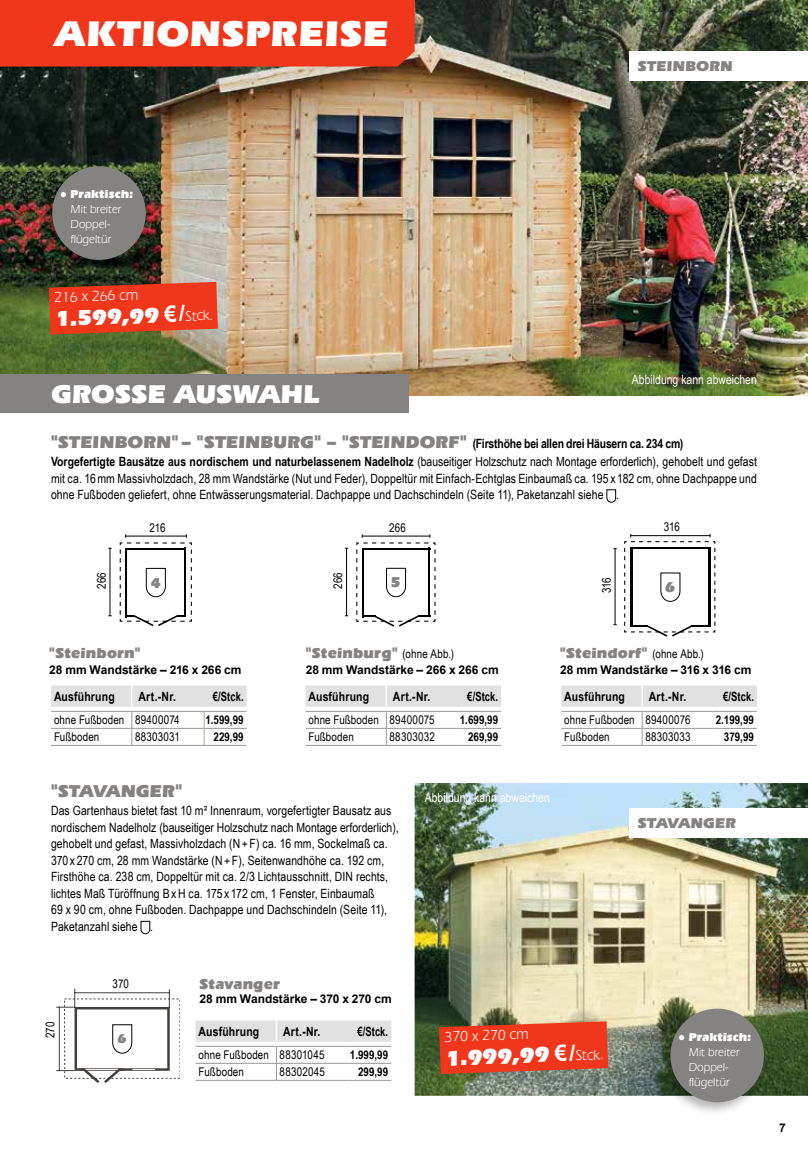
<style>
.page{position:relative;width:808px;height:1149px;background:#fff}
.page>*{position:absolute;margin:0;border:0;box-sizing:border-box;transform-origin:0 0}
.t1{font:900 37.5px "Eras IT Cby BT";letter-spacing:.03em;color:#fff}
.t2{font:900 27px "Eras IT Cby BT";letter-spacing:.015em;color:#fff}
.t3{font:900 22.5px "Eras IT Cby BT";color:#fff}
.t4{font:900 18px "Eras IT Cby BT";letter-spacing:.005em;color:#858382}
.t5{font:900 15px "Eras IT Cby BT";letter-spacing:.01em;color:#858382}
.t6{font:15px "Eras IT Cby BT";color:#fff}
.t7{font:900 13.5px "Eras IT Cby BT";color:#858382}
.t8{font:12.75px/16.5px "Arial Narrow";letter-spacing:.01em;color:#000}
.t9{font:700 12.75px/18.6px "Arial Narrow";letter-spacing:-.015em;color:#000}
.t10{font:700 12.75px "Arial Narrow";letter-spacing:.01em;color:#000}
.t11{font:12.75px "Arial Narrow";color:#fff}
.t12{font:700 12.75px "Arial Narrow";letter-spacing:.01em;color:#000;scale:.9 1}
.t13{font:12px "Arial Narrow";letter-spacing:.01em;color:#000}
.t14{font:700 12px "Arial";letter-spacing:-.005em;color:#000}
.t15{font:12px/15px "Eras IT Cby BT";color:#fff}
.t16{font:700 12px "Arial Narrow";color:#000}
.s1{font-family:"Arial"}
.s2{font-weight:900}
.s3{font-family:"Arial";font-weight:700}
.s4{font-weight:400;font-size:14.85px}
.s5{font-family:"Eras IT Cby BT";font-weight:900;font-size:18px;color:#858382}
.s6{font-weight:400}
.s7{font-family:"Arial Narrow";font-weight:400;font-size:12px;color:#000}
</style>
<div class="page">
<img style="left:0;top:0;width:808px;height:395px">
<img style="left:415px;top:783px;width:393px;height:312px">
<div style="left:39px;top:162px;width:112px;height:112px;background:#000;opacity:.3"></div>
<div style="left:52px;top:166px;width:94px;height:94px;background:#858382;border-radius:50%"></div>
<div style="left:657px;top:1004px;width:112px;height:112px;background:#000;opacity:.3"></div>
<div style="left:670px;top:1008px;width:94px;height:93px;background:#858382;border-radius:50%"></div>
<div style="left:629px;top:808px;width:179px;height:30px;background:#fff"></div>
<div style="left:629px;top:51px;width:179px;height:30px;background:#fff"></div>
<div style="left:0;top:374px;width:408px;height:38px;background:#858382"></div>
<svg style="left:606px;top:489px;width:10px;height:14px"></svg>
<svg style="left:49px;top:282px;width:169px;height:52px;background:#e03c20"></svg>
<svg style="left:439px;top:1020px;width:169px;height:53px;background:#e14124"></svg>
<svg style="left:140px;top:920px;width:11px;height:14px"></svg>
<hr style="left:51px;top:745px;width:81px;height:1px;background:#9a9897">
<hr style="left:132px;top:745px;width:72px;height:1px;background:#9a9897">
<hr style="left:204px;top:745px;width:43px;height:1px;background:#9a9897">
<svg style="left:51px;top:685px;width:196px;height:60px"></svg>
<hr style="left:131px;top:685px;width:2px;height:21px;background:#fff">
<hr style="left:561px;top:745px;width:81px;height:1px;background:#9a9897">
<hr style="left:642px;top:745px;width:70px;height:1px;background:#9a9897">
<svg style="left:561px;top:685px;width:196px;height:60px"></svg>
<hr style="left:712px;top:710px;width:45px;height:1px;background:#9a9897">
<hr style="left:712px;top:745px;width:45px;height:1px;background:#9a9897">
<hr style="left:641px;top:685px;width:2px;height:21px;background:#fff">
<hr style="left:305px;top:745px;width:81px;height:1px;background:#9a9897">
<hr style="left:386px;top:745px;width:73px;height:1px;background:#9a9897">
<hr style="left:459px;top:745px;width:42px;height:1px;background:#9a9897">
<svg style="left:305px;top:685px;width:196px;height:60px"></svg>
<hr style="left:196px;top:1079px;width:80px;height:1px;background:#9a9897">
<hr style="left:276px;top:1079px;width:73px;height:1px;background:#9a9897">
<hr style="left:349px;top:1079px;width:42px;height:1px;background:#9a9897">
<svg style="left:196px;top:1020px;width:195px;height:59px"></svg>
<hr style="left:346px;top:548px;width:1px;height:67px;background:#000">
<hr style="left:110px;top:548px;width:1px;height:67px;background:#000">
<hr style="left:615px;top:548px;width:1px;height:76px;background:#000">
<svg style="left:119px;top:534px;width:73px;height:92px"></svg>
<svg style="left:356px;top:534px;width:80px;height:92px"></svg>
<svg style="left:624px;top:534px;width:92px;height:102px"></svg>
<svg style="left:57px;top:988px;width:123px;height:94px"></svg>
<div style="left:0;top:0;width:415px;height:66px;background:#f0371b"></div>
<h1 class="t1" style="left:55px;top:10px;width:334px">AKTIONSPREISE</h1>
<p class="t5" style="left:638px;top:56px;width:96px">STEINBORN</p>
<p class="t15" style="left:71px;top:187px;width:65px;text-indent:-11px"><span class="s1">●</span> <span class="s2">Praktisch:<br></span>Mit breiter<br>Doppel&shy;flügeltür</p>
<p class="t6" style="left:54px;top:288px;width:85px;rotate:-2deg">216 x 266 cm</p>
<h3 class="t3" style="left:55px;top:304px;width:160px;rotate:-2deg">1.599,99 <span class="s3">€/</span><span class="s4">Stck.</span></h3>
<p class="t11" style="left:632px;top:370px;width:126px">Abbildung kann abweichen</p>
<h2 class="t2" style="left:51px;top:376px;width:270px">GROSSE AUSWAHL</h2>
<p class="t9" style="left:51px;top:433px;width:707px"><span class="s5">"STEINBORN" – "STEINBURG" – "STEINDORF"</span> (Firsthöhe bei allen drei Häusern ca. 234 cm)<br>Vorgefertigte Bausätze aus nordischem und naturbelassenem Nadelholz <span class="s6">(bauseitiger Holzschutz nach Montage erforderlich), gehobelt und gefast</span></p>
<p class="t8" style="left:51px;top:469px;width:707px">mit ca. 16mm Massivholzdach, 28 mm Wandstärke (Nut und Feder), Doppeltür mit Einfach-Echtglas Einbaumaß ca. 195 x 182 cm, ohne Dachpappe und ohne Fußboden geliefert, ohne Entwässerungsmaterial. Dachpappe und Dachschindeln (Seite 11), Paketanzahl siehe .</p>
<p class="t13" style="left:93px;top:588px;width:18px;rotate:-90deg">266</p>
<p class="t13" style="left:149px;top:518px;width:18px">216</p>
<p class="t13" style="left:389px;top:518px;width:18px">266</p>
<p class="t13" style="left:664px;top:518px;width:18px">316</p>
<p class="t13" style="left:329px;top:588px;width:18px;rotate:-90deg">266</p>
<p class="t5" style="left:151px;top:573px;width:11px">4</p>
<p class="t5" style="left:391px;top:573px;width:11px">5</p>
<p class="t5" style="left:665px;top:577px;width:11px">6</p>
<p class="t13" style="left:598px;top:593px;width:18px;rotate:-90deg">316</p>
<p class="t5" style="left:49px;top:643px;width:93px">"Steinborn"</p>
<p class="t14" style="left:49px;top:661px;width:194px">28 mm Wandstärke – 216 x 266 cm</p>
<p class="t10" style="left:54px;top:686px;width:62px">Ausführung</p>
<p class="t10" style="left:138px;top:686px;width:39px">Art.-Nr.</p>
<p class="t12" style="left:213px;top:686px;width:36px">€/Stck.</p>
<p class="t13" style="left:54px;top:711px;width:127px">ohne Fußboden 89400074</p>
<p class="t16" style="left:205px;top:710px;width:40px">1.599,99</p>
<p class="t13" style="left:54px;top:728px;width:47px">Fußboden</p>
<p class="t13" style="left:135px;top:728px;width:46px">88303031</p>
<p class="t16" style="left:214px;top:727px;width:32px">229,99</p>
<p class="t5" style="left:306px;top:643px;width:150px">"Steinburg" <span class="s7">(ohne Abb.)</span></p>
<p class="t14" style="left:306px;top:661px;width:195px">28 mm Wandstärke – 266 x 266 cm</p>
<p class="t10" style="left:308px;top:686px;width:62px">Ausführung</p>
<p class="t10" style="left:393px;top:686px;width:39px">Art.-Nr.</p>
<p class="t12" style="left:467px;top:686px;width:36px">€/Stck.</p>
<p class="t13" style="left:308px;top:711px;width:128px">ohne Fußboden 89400075</p>
<p class="t16" style="left:460px;top:710px;width:40px">1.699,99</p>
<p class="t13" style="left:308px;top:728px;width:47px">Fußboden</p>
<p class="t13" style="left:389px;top:728px;width:47px">88303032</p>
<p class="t16" style="left:468px;top:727px;width:32px">269,99</p>
<p class="t5" style="left:560px;top:643px;width:145px">"Steindorf" <span class="s7">(ohne Abb.)</span></p>
<p class="t14" style="left:560px;top:661px;width:193px">28 mm Wandstärke – 316 x 316 cm</p>
<p class="t10" style="left:564px;top:686px;width:62px">Ausführung</p>
<p class="t10" style="left:649px;top:686px;width:39px">Art.-Nr.</p>
<p class="t12" style="left:723px;top:686px;width:36px">€/Stck.</p>
<p class="t13" style="left:564px;top:711px;width:128px">ohne Fußboden 89400076</p>
<p class="t16" style="left:716px;top:710px;width:40px">2.199,99</p>
<p class="t13" style="left:564px;top:728px;width:47px">Fußboden</p>
<p class="t13" style="left:645px;top:728px;width:47px">88303033</p>
<p class="t16" style="left:724px;top:727px;width:32px">379,99</p>
<h3 class="t4" style="left:51px;top:779px;width:133px">"STAVANGER"</h3>
<p class="t8" style="left:51px;top:801px;width:349px">Das Gartenhaus bietet fast 10 m² Innenraum, vorgefertigter Bausatz aus nordischem Nadelholz (bauseitiger Holzschutz nach Montage erforderlich), gehobelt und gefast, Massivholzdach (N+F) ca. 16 mm, Sockelmaß ca.<br>370 x 270 cm, 28 mm Wandstärke (N+F), Seitenwandhöhe ca. 192 cm, Firsthöhe ca. 238 cm, Doppeltür mit ca. 2/3 Lichtausschnitt, DIN rechts, lichtes Maß Türöffnung BxH ca. 175 x 172 cm, 1 Fenster, Einbaumaß<br>69 x 90 cm, ohne Fußboden. Dachpappe und Dachschindeln (Seite 11), Paketanzahl siehe .</p>
<p class="t11" style="left:425px;top:787px;width:126px">Abbildung kann abweichen</p>
<p class="t5" style="left:638px;top:813px;width:100px">STAVANGER</p>
<p class="t13" style="left:113px;top:974px;width:18px">370</p>
<p class="t5" style="left:200px;top:973px;width:82px">Stavanger</p>
<p class="t14" style="left:200px;top:990px;width:194px">28 mm Wandstärke – 370 x 270 cm</p>
<p class="t13" style="left:42px;top:1038px;width:18px;rotate:-90deg">270</p>
<p class="t7" style="left:118px;top:1030px;width:10px">6</p>
<p class="t10" style="left:199px;top:1021px;width:62px">Ausführung</p>
<p class="t10" style="left:283px;top:1021px;width:39px">Art.-Nr.</p>
<p class="t12" style="left:357px;top:1021px;width:36px">€/Stck.</p>
<p class="t13" style="left:199px;top:1045px;width:127px">ohne Fußboden 88301045</p>
<p class="t16" style="left:350px;top:1045px;width:40px">1.999,99</p>
<p class="t13" style="left:199px;top:1062px;width:47px">Fußboden</p>
<p class="t13" style="left:280px;top:1062px;width:47px">88302045</p>
<p class="t16" style="left:358px;top:1062px;width:32px">299,99</p>
<p class="t6" style="left:444px;top:1027px;width:85px;rotate:-2deg">370 x 270 cm</p>
<h3 class="t3" style="left:445px;top:1043px;width:160px;rotate:-2deg">1.999,99 <span class="s3">€/</span><span class="s4">Stck.</span></h3>
<p class="t15" style="left:689px;top:1028px;width:65px;text-indent:-11px"><span class="s1">●</span> <span class="s2">Praktisch:<br></span>Mit breiter<br>Doppel&shy;flügeltür</p>
<p class="t14" style="left:779px;top:1119px;width:8px">7</p>
</div>
